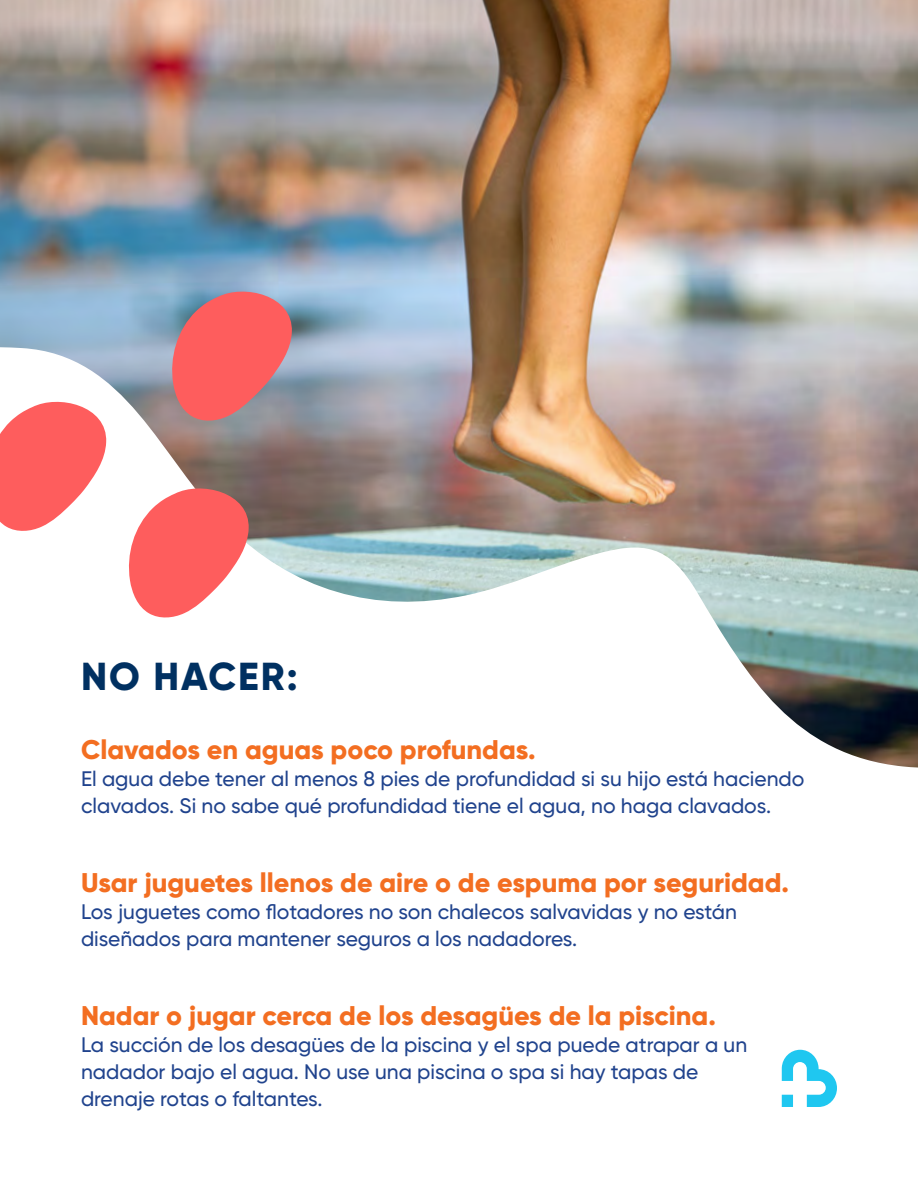
<style>
.page{position:relative;width:918px;height:1188px;background:#fff}
.page>*{position:absolute;margin:0;border:0;box-sizing:border-box;transform-origin:0 0}
.t1{font:800 39px "Gilroy";letter-spacing:.05em;color:#003061}
.t2{font:800 27px "Gilroy";color:#f36e21}
.t3{font:500 21px/27px "Gilroy";color:#20438d}
</style>
<div class="page">
<img style="left:0;top:0;width:918px;height:768px">
<svg style="left:782px;top:1050px;width:55px;height:57px"></svg>
<svg style="left:169px;top:284px;width:124px;height:139px;background:#d67379"></svg>
<svg style="left:0;top:394px;width:108px;height:139px"></svg>
<svg style="left:126px;top:481px;width:124px;height:138px"></svg>
<h1 class="t1" style="left:81px;top:652px;width:218px">NO HACER:</h1>
<p class="t2" style="left:81px;top:733px;width:456px">Clavados en aguas poco profundas.</p>
<p class="t3" style="left:81px;top:765px;width:725px">El agua debe tener al menos 8 pies de profundidad si su hijo está haciendo clavados. Si no sabe qué profundidad tiene el agua, no haga clavados.</p>
<p class="t2" style="left:81px;top:866px;width:710px">Usar juguetes llenos de aire o de espuma por seguridad.</p>
<p class="t3" style="left:81px;top:898px;width:657px">Los juguetes como flotadores no son chalecos salvavidas y no están diseñados para mantener seguros a los nadadores.</p>
<p class="t2" style="left:81px;top:999px;width:636px">Nadar o jugar cerca de los desagües de la piscina.</p>
<p class="t3" style="left:81px;top:1031px;width:668px">La succión de los desagües de la piscina y el spa puede atrapar a un nadador bajo el agua. No use una piscina o spa si hay tapas de drenaje rotas o faltantes.</p>
</div>
